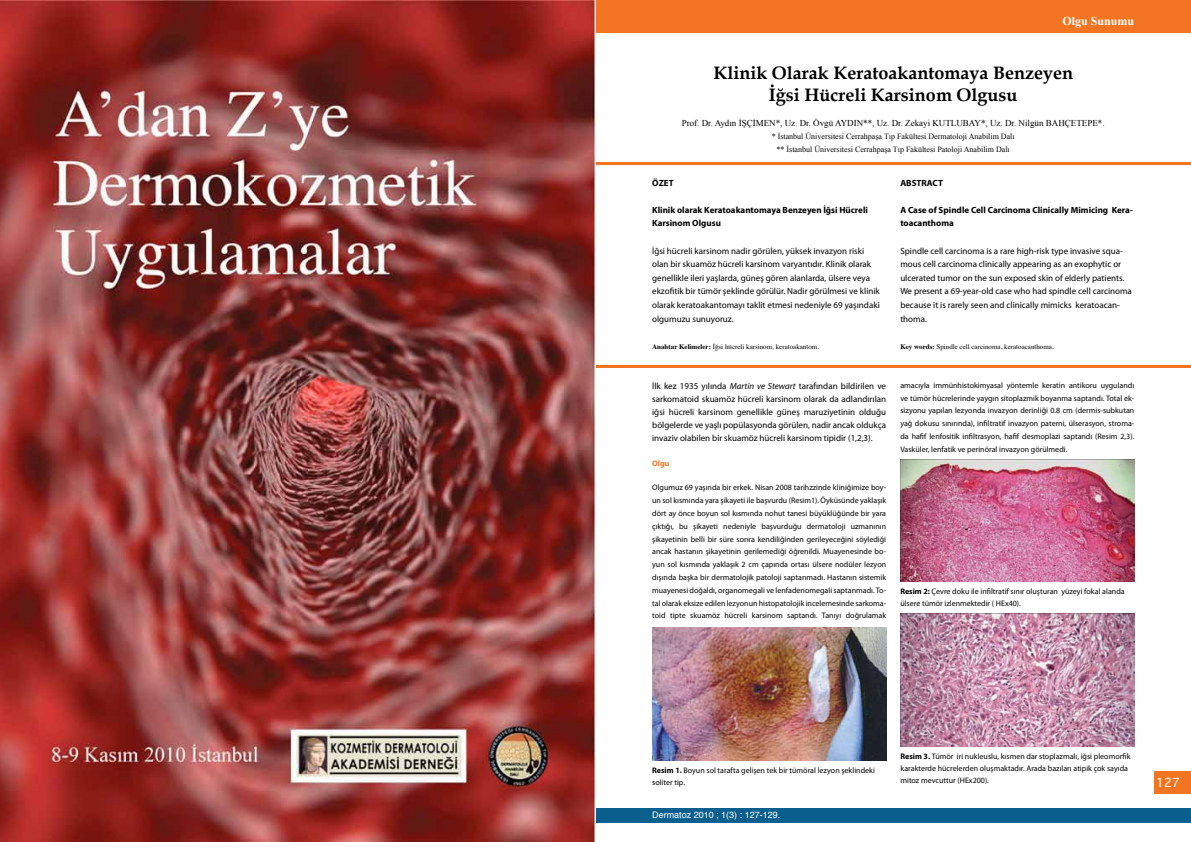
<style>
.page{position:relative;width:1191px;height:842px;background:#fff}
.page>*{position:absolute;margin:0;border:0;box-sizing:border-box;transform-origin:0 0}
.t1{font:700 18px/21.6px "Book Antiqua";color:#000;text-align:center}
.t2{font:700 12px "Times New Roman";color:#fff}
.t3{font:12px "Geneva";color:#fff}
.t4{font:9px/13.6px "Myriad Pro";color:#000}
.t5{font:700 9px/13.6px "Myriad Pro";color:#000}
.t6{font:9px "Times New Roman";color:#000}
.t7{font:9px "Helvetica";color:#fff}
.t8{font:8px/12.8px "Myriad Pro";color:#000}
.t9{font:8px/13px "Times New Roman";color:#000;text-align:center}
.t10{font:700 8px "Myriad Pro";color:#f47521}
.t11{font:7px "Times";color:#000}
.s1{font-weight:700}
.s2{font-style:italic}
</style>
<div class="page">
<div style="left:1154px;top:771px;width:37px;height:23px;background:#f47521"></div>
<svg style="left:0;top:0;width:595px;height:1px"></svg>
<div style="left:595px;top:0;width:596px;height:33px;background:#f47521"></div>
<div style="left:595px;top:808px;width:596px;height:14px;background:#09608f"></div>
<hr style="left:596px;top:162px;width:595px;height:3px;background:#f47521">
<hr style="left:592px;top:365px;width:599px;height:3px;background:#f47521">
<img style="left:652px;top:627px;width:234px;height:133px">
<img style="left:900px;top:459px;width:234px;height:122px">
<img style="left:900px;top:613px;width:234px;height:133px">
<svg style="left:777px;top:88px;width:6px;height:3px"></svg>
<img style="left:0;top:1px;width:595px;height:841px">
<h2 class="t2" style="left:1062px;top:13px;width:73px">Olgu Sunumu</h2>
<h1 class="t1" style="left:713px;top:62px;width:361px">Klinik Olarak Keratoakantomaya Benzeyen<br>Igsi Hücreli Karsinom Olgusu</h1>
<h1 class="t1" style="left:770px;top:70px;width:6px">.</h1>
<p class="t6" style="left:682px;top:117px;width:424px">Prof. Dr. Aydın İŞÇİMEN*, Uz. Dr. Övgü AYDIN**, Uz. Dr. Zekayi KUTLUBAY*, Uz. Dr. Nilgün BAHÇETEPE*.</p>
<p class="t9" style="left:771px;top:130px;width:244px">* İstanbul Üniversitesi Cerrahpaşa Tıp Fakültesi Dermatoloji Anabilim Dalı ** İstanbul Üniversitesi Cerrahpaşa Tıp Fakültesi Patoloji Anabilim Dalı</p>
<p class="t5" style="left:652px;top:175px;width:23px">ÖZET</p>
<p class="t5" style="left:652px;top:203px;width:217px">Klinik olarak Keratoakantomaya Benzeyen İğsi Hücreli<br>Karsinom Olgusu</p>
<p class="t4" style="left:652px;top:244px;width:229px">İğsi hücreli karsinom nadir görülen, yüksek invazyon riski olan bir skuamöz hücreli karsinom varyantıdır. Klinik olarak genellikle ileri yaşlarda, güneş gören alanlarda, ülsere veya ekzofitik bir tümör şeklinde görülür. Nadir görülmesi ve klinik olarak keratoakantomayı taklit etmesi nedeniyle 69 yaşındaki olgumuzu sunuyoruz.</p>
<p class="t11" style="left:652px;top:340px;width:168px"><span class="s1">Anahtar Kelimeler:</span> İğsi hücreli karsinom, keratoakantom.</p>
<p class="t4" style="left:652px;top:379px;width:235px;line-height:13px;text-align:justify">İlk kez 1935 yılında <span class="s2">Martin ve Stewart</span> tarafından bildirilen ve sarkomatoid skuamöz hücreli karsinom olarak da adlandırılan iğsi hücreli karsinom genellikle güneş maruziyetinin olduğu bölgelerde ve yaşlı popülasyonda görülen, nadir ancak oldukça invaziv olabilen bir skuamöz hücreli karsinom tipidir (1,2,3).</p>
<p class="t10" style="left:652px;top:458px;width:19px">Olgu</p>
<p class="t8" style="left:652px;top:481px;width:235px;text-align:justify">Olgumuz 69 yaşında bir erkek. Nisan 2008 tarihzzinde kliniğimize boy&shy;un sol kısmında yara şikayeti ile başvurdu (Resim1). Öyküsünde yaklaşık dört ay önce boyun sol kısmında nohut tanesi büyüklüğünde bir yara çıktığı, bu şikayeti nedeniyle başvurduğu dermatoloji uzmanının şikayetinin belli bir süre sonra kendiliğinden gerileyeceğini söylediği ancak hastanın şikayetinin gerilemediği öğrenildi. Muayenesinde bo&shy;yun sol kısmında yaklaşık 2 cm çapında ortası ülsere nodüler lezyon dışında başka bir dermatolojik patoloji saptanmadı. Hastanın sistemik muayenesi doğaldı, organomegali ve lenfadenomegali saptanmadı. To&shy;tal olarak eksize edilen lezyonun histopatolojik incelemesinde sarkoma&shy;toid tipte skuamöz hücreli karsinom saptandı. Tanıyı doğrulamak</p>
<p class="t5" style="left:900px;top:175px;width:44px">ABSTRACT</p>
<p class="t5" style="left:900px;top:203px;width:234px">A Case of Spindle Cell Carcinoma Clinically Mimicing Kera&shy;toacanthoma</p>
<p class="t4" style="left:900px;top:244px;width:233px">Spindle cell carcinoma is a rare high-risk type invasive squa&shy;mous cell carcinoma clinically appearing as an exophytic or ulcerated tumor on the sun exposed skin of elderly patients.<br>We present a 69-year-old case who had spindle cell carcinoma because it is rarely seen and clinically mimicks keratoacan&shy;thoma.</p>
<p class="t11" style="left:900px;top:340px;width:155px"><span class="s1">Key words:</span> Spindle cell carcinoma, keratoacanthoma.</p>
<p class="t8" style="left:900px;top:379px;width:235px;text-align:justify">amacıyla immünhistokimyasal yöntemle keratin antikoru uygulandı ve tümör hücrelerinde yaygın sitoplazmik boyanma saptandı. Total ek&shy;sizyonu yapılan lezyonda invazyon derinliği 0.8 cm (dermis-subkutan yağ dokusu sınırında), infiltratif invazyon paterni, ülserasyon, stroma&shy;da hafif lenfositik infiltrasyon, hafif desmoplazi saptandı (Resim 2,3).<br>Vasküler, lenfatik ve perinöral invazyon görülmedi.</p>
<p class="t8" style="left:900px;top:585px;width:226px;line-height:12px"><span class="s1">Resim 2:</span> Çevre doku ile infiltratif sınır oluşturan yüzeyi fokal alanda ülsere tümör izlenmektedir ( HEx40).</p>
<p class="t8" style="left:652px;top:764px;width:224px;line-height:12px"><span class="s1">Resim 1.</span> Boyun sol tarafta gelişen tek bir tümöral lezyon şeklindeki soliter tip.</p>
<p class="t7" style="left:652px;top:808px;width:130px">Dermatoz 2010 ; 1(3) : 127-129.</p>
<p class="t8" style="left:900px;top:750px;width:231px;line-height:12px"><span class="s1">Resim 3.</span> Tümör iri nukleuslu, kısmen dar stoplazmalı, iğsi pleomorfik karakterde hücrelerden oluşmaktadır. Arada bazıları atipik çok sayıda mitoz mevcuttur (HEx200).</p>
<h2 class="t3" style="left:1156px;top:772px;width:26px">127</h2>
</div>
